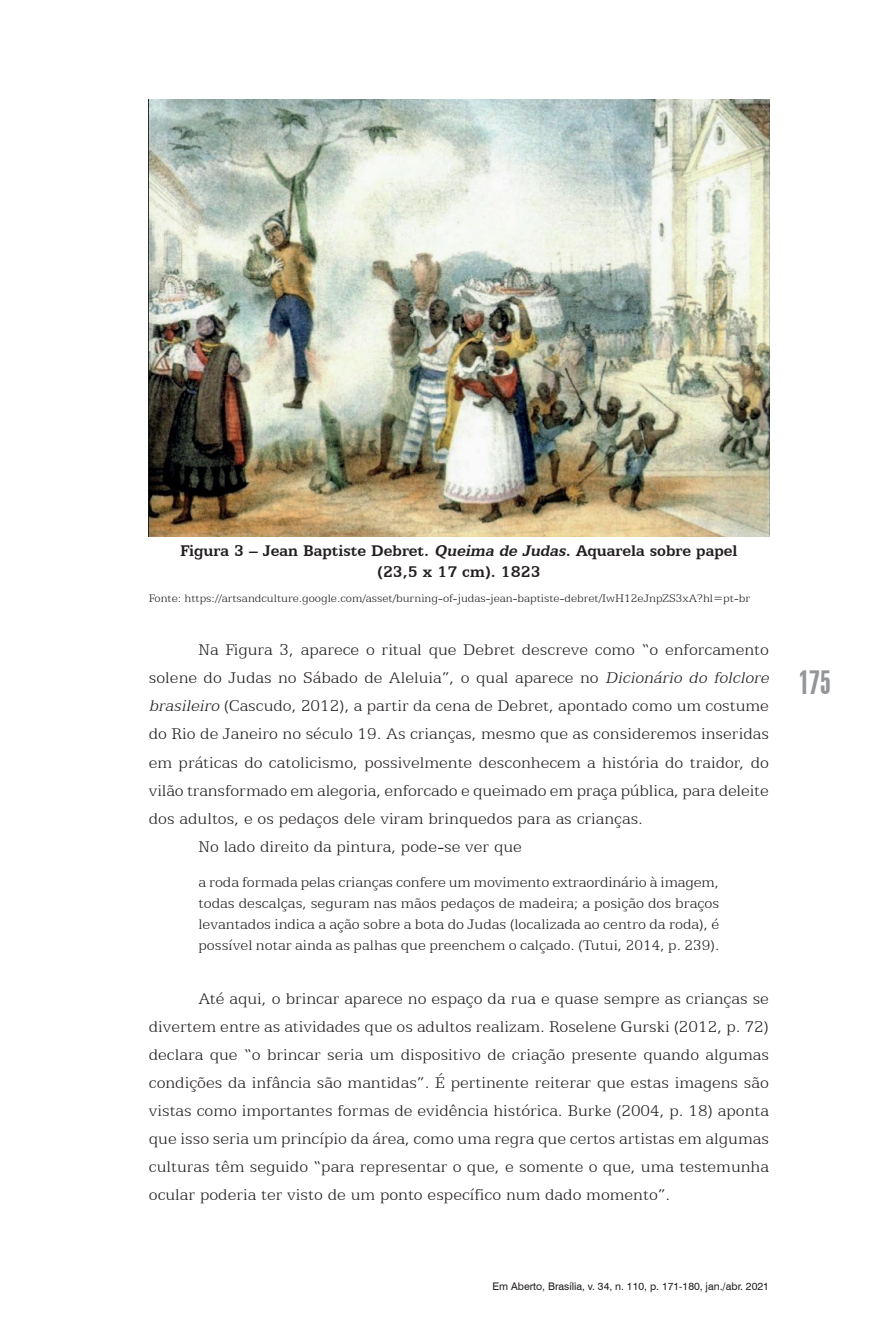
<style>
.page{position:relative;width:893px;height:1340px;background:#fff}
.page>*{position:absolute;margin:0;border:0;box-sizing:border-box;transform-origin:0 0}
.t1{font:31.5px "Swiss 924 BT Regular B";color:#939598}
.t2{font:300 17.5px/28px "Egyptian 505 BT";color:#231f20;text-align:justify}
.t3{font:700 17.5px/21px "Egyptian 505 BT";color:#231f20;text-align:center}
.t4{font:300 15.75px/21px "Egyptian 505 BT";color:#231f20;text-align:justify}
.t5{font:300 12.25px "Egyptian 505 BT";color:#231f20}
.t6{font:10.5px "Swiss 721 BT";color:#231f20}
.s1{font-style:italic}
</style>
<div class="page">
<img style="left:149px;top:99px;width:620px;height:437px">
<p class="t3" style="left:180px;top:539px;width:559px">Figura 3 – Jean Baptiste Debret. <span class="s1">Queima de Judas</span>. Aquarela sobre papel (23,5 x 17 cm). 1823</p>
<p class="t5" style="left:149px;top:590px;width:603px">Fonte: https://artsandculture.google.com/asset/burning-of-judas-jean-baptiste-debret/IwH12eJnpZS3xA?hl=pt-br</p>
<p class="t2" style="left:198px;top:635px;width:572px">Na Figura 3, aparece o ritual que Debret descreve como “o enforcamento</p>
<p class="t2" style="left:149px;top:663px;width:625px">solene do Judas no Sábado de Aleluia”, o qual aparece no <span class="s1">Dicionário do folclore</span></p>
<p class="t2" style="left:149px;top:691px;width:622px"><span class="s1">brasileiro</span> (Cascudo, 2012), a partir da cena de Debret, apontado como um costume</p>
<p class="t2" style="left:149px;top:719px;width:622px">do Rio de Janeiro no século 19. As crianças, mesmo que as consideremos inseridas</p>
<p class="t2" style="left:149px;top:747px;width:622px">em práticas do catolicismo, possivelmente desconhecem a história do traidor, do</p>
<p class="t2" style="left:149px;top:775px;width:621px">vilão transformado em alegoria, enforcado e queimado em praça pública, para deleite</p>
<p class="t2" style="left:149px;top:803px;width:496px">dos adultos, e os pedaços dele viram brinquedos para as crianças.</p>
<p class="t2" style="left:198px;top:831px;width:325px">No lado direito da pintura, pode-se ver que</p>
<p class="t4" style="left:198px;top:871px;width:522px">a roda formada pelas crianças confere um movimento extraordinário à imagem, todas descalças, seguram nas mãos pedaços de madeira; a posição dos braços levantados indica a ação sobre a bota do Judas (localizada ao centro da roda), é possível notar ainda as palhas que preenchem o calçado. (Tutui, 2014, p. 239).</p>
<p class="t2" style="left:149px;top:984px;width:622px;text-indent:50px">Até aqui, o brincar aparece no espaço da rua e quase sempre as crianças se divertem entre as atividades que os adultos realizam. Roselene Gurski (2012, p. 72) declara que “o brincar seria um dispositivo de criação presente quando algumas condições da infância são mantidas”. É pertinente reiterar que estas imagens são vistas como importantes formas de evidência histórica. Burke (2004, p. 18) aponta que isso seria um princípio da área, como uma regra que certos artistas em algumas culturas têm seguido “para representar o que, e somente o que, uma testemunha ocular poderia ter visto de um ponto específico num dado momento”.</p>
<h1 class="t1" style="left:799px;top:663px;width:33px">175</h1>
<p class="t6" style="left:492px;top:1279px;width:278px">Em Aberto, Brasília, v. 34, n. 110, p. 171-180, jan./abr. 2021</p>
</div>
